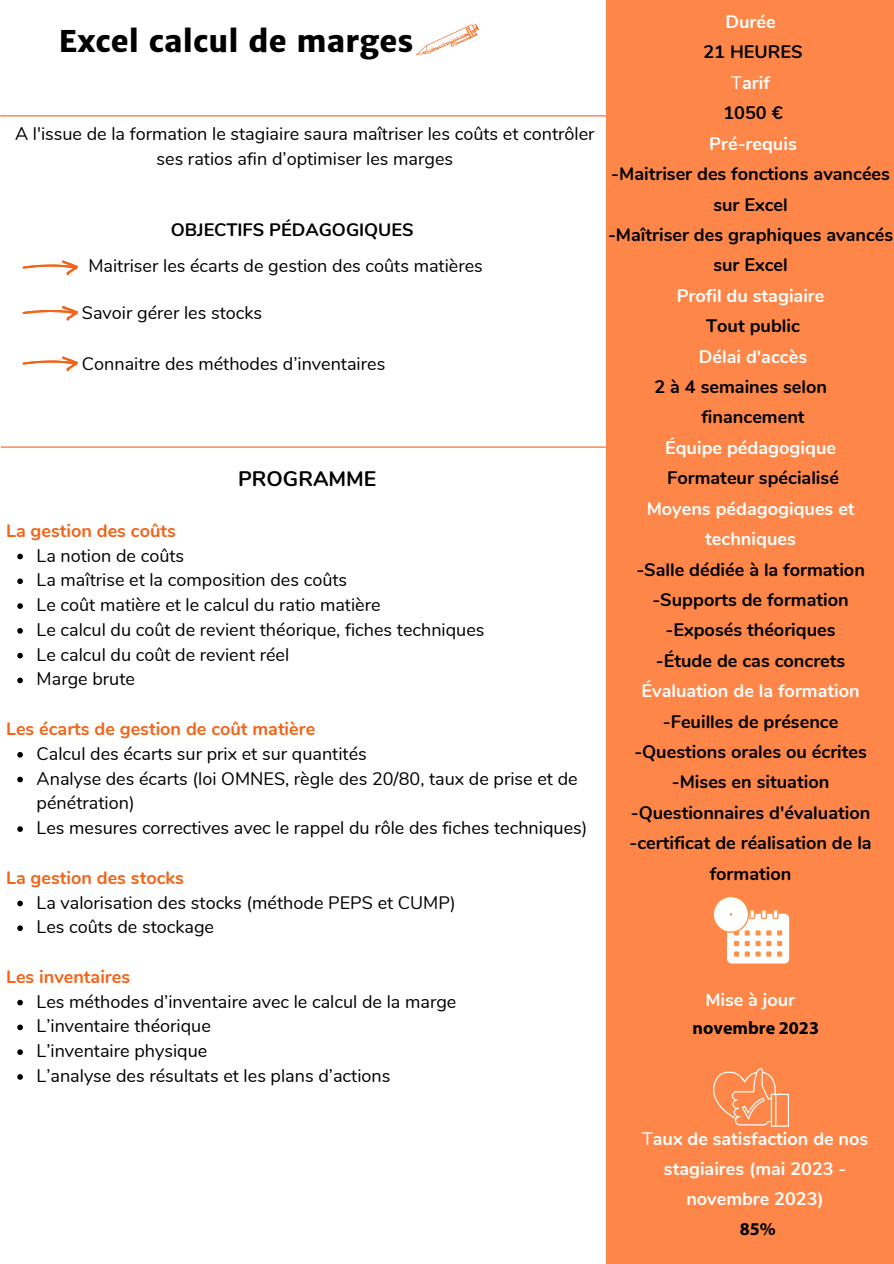
<style>
.page{position:relative;width:894px;height:1264px;background:#fff}
.page>*{position:absolute;margin:0;border:0;box-sizing:border-box;transform-origin:0 0}
.t1{font:800 30px "Merriweather Sans";color:#000}
.t2{font:700 21px "Nunito";color:#000}
.t3{font:700 18.15px/30.5px "Nunito";color:#000;text-align:center}
.t4{font:700 18.15px/30.5px "Nunito";color:#fff;text-align:center}
.t5{font:18px/24.8px "Nunito";color:#000}
.t6{font:700 18px "Nunito";color:#f26419}
.t7{font:700 18px/30.3px "Nunito";color:#fff;text-align:center}
.t8{font:700 18px "Nunito";color:#000}
.t9{font:700 18px "Myriad Pro";color:#000}
.s1{font-weight:400;color:#fff}
.s2{color:#fff}
.s3{font-weight:400}
</style>
<div class="page">
<hr style="left:1px;top:115px;width:892px;height:1px;background:#f26419">
<svg style="left:23px;top:260px;width:55px;height:15px"></svg>
<svg style="left:23px;top:306px;width:55px;height:14px"></svg>
<hr style="left:1px;top:446px;width:607px;height:1px;background:#f26419">
<div style="left:606px;top:0;width:287px;height:1263px;background:#fd8648"></div>
<svg style="left:416px;top:24px;width:63px;height:31px"></svg>
<svg style="left:17px;top:553px;width:6px;height:6px"></svg>
<svg style="left:17px;top:578px;width:6px;height:6px"></svg>
<svg style="left:17px;top:603px;width:6px;height:6px"></svg>
<svg style="left:17px;top:628px;width:6px;height:5px"></svg>
<svg style="left:17px;top:653px;width:6px;height:5px"></svg>
<svg style="left:17px;top:677px;width:6px;height:6px"></svg>
<svg style="left:17px;top:752px;width:6px;height:5px"></svg>
<svg style="left:17px;top:776px;width:6px;height:6px"></svg>
<svg style="left:17px;top:826px;width:6px;height:6px"></svg>
<svg style="left:17px;top:900px;width:6px;height:6px"></svg>
<svg style="left:17px;top:925px;width:6px;height:6px"></svg>
<svg style="left:17px;top:999px;width:6px;height:6px"></svg>
<svg style="left:17px;top:1024px;width:6px;height:6px"></svg>
<svg style="left:17px;top:1049px;width:6px;height:5px"></svg>
<svg style="left:17px;top:1074px;width:6px;height:5px"></svg>
<svg style="left:23px;top:356px;width:55px;height:15px"></svg>
<svg style="left:713px;top:896px;width:76px;height:67px"></svg>
<svg style="left:713px;top:1068px;width:75px;height:58px"></svg>
<h1 class="t1" style="left:59px;top:22px;width:356px">Excel calcul de marges</h1>
<p class="t5" style="left:15px;top:122px;width:581px;text-align:center">A l'issue de la formation le stagiaire saura maîtriser les coûts et contrôler ses ratios afin d’optimiser les marges</p>
<p class="t8" style="left:171px;top:218px;width:244px">OBJECTIFS PÉDAGOGIQUES</p>
<p class="t5" style="left:88px;top:253px;width:396px">Maitriser les écarts de gestion des coûts matières</p>
<p class="t5" style="left:82px;top:301px;width:182px">Savoir gérer les stocks</p>
<p class="t5" style="left:82px;top:351px;width:305px">Connaitre des méthodes d’inventaires</p>
<p class="t6" style="left:6px;top:518px;width:171px">La gestion des coûts</p>
<p class="t2" style="left:238px;top:465px;width:140px">PROGRAMME</p>
<p class="t5" style="left:37px;top:543px;width:449px">La notion de coûts<br>La maîtrise et la composition des coûts<br>Le coût matière et le calcul du ratio matière<br>Le calcul du coût de revient théorique, fiches techniques Le calcul du coût de revient réel<br>Marge brute</p>
<p class="t6" style="left:6px;top:716px;width:311px">Les écarts de gestion de coût matière</p>
<p class="t5" style="left:37px;top:741px;width:552px">Calcul des écarts sur prix et sur quantités<br>Analyse des écarts (loi OMNES, règle des 20/80, taux de prise et de pénétration)<br>Les mesures correctives avec le rappel du rôle des fiches techniques)</p>
<p class="t6" style="left:6px;top:865px;width:179px">La gestion des stocks</p>
<p class="t5" style="left:37px;top:890px;width:420px">La valorisation des stocks (méthode PEPS et CUMP)<br>Les coûts de stockage</p>
<p class="t6" style="left:6px;top:964px;width:126px">Les inventaires</p>
<p class="t5" style="left:37px;top:989px;width:421px">Les méthodes d’inventaire avec le calcul de la marge L’inventaire théorique<br>L’inventaire physique<br>L’analyse des résultats et les plans d’actions</p>
<p class="t4" style="left:725px;top:7px;width:52px">Durée</p>
<p class="t3" style="left:703px;top:37px;width:101px">21 HEURES<br><span class="s1">T</span><span class="s2">arif<br></span>1050 €</p>
<p class="t4" style="left:709px;top:128px;width:89px">Pré-requis</p>
<p class="t3" style="left:608px;top:159px;width:287px">-Maitriser des fonctions avancées sur Excel<br>-Maîtriser des graphiques avancés sur Excel</p>
<p class="t4" style="left:676px;top:280px;width:149px">Profil du stagiaire</p>
<p class="t3" style="left:706px;top:311px;width:95px">Tout public</p>
<p class="t4" style="left:698px;top:341px;width:110px">Délai d'accès</p>
<p class="t3" style="left:701px;top:372px;width:127px;text-align:left;text-indent:-47px">2 à 4 semaines selon financement</p>
<p class="t4" style="left:665px;top:432px;width:172px">Équipe pédagogique</p>
<p class="t3" style="left:667px;top:463px;width:173px">Formateur spécialisé</p>
<p class="t4" style="left:646px;top:493px;width:209px">Moyens pédagogiques et techniques</p>
<p class="t3" style="left:636px;top:554px;width:230px">-Salle dédiée à la formation -Supports de formation -Exposés théoriques -Étude de cas concrets</p>
<p class="t4" style="left:641px;top:676px;width:220px">Évaluation de la formation</p>
<p class="t3" style="left:629px;top:706px;width:243px">-Feuilles de présence -Questions orales ou écrites -Mises en situation -Questionnaires d'évaluation -certificat de réalisation de la formation</p>
<p class="t7" style="left:705px;top:984px;width:91px">Mise à jour</p>
<p class="t9" style="left:692px;top:1016px;width:128px">novembre 2023</p>
<p class="t7" style="left:641px;top:1123px;width:228px"><span class="s3">T</span>aux de satisfaction de nos stagiaires (mai 2023 - novembre 2023)</p>
<p class="t9" style="left:739px;top:1217px;width:37px">85%</p>
</div>
